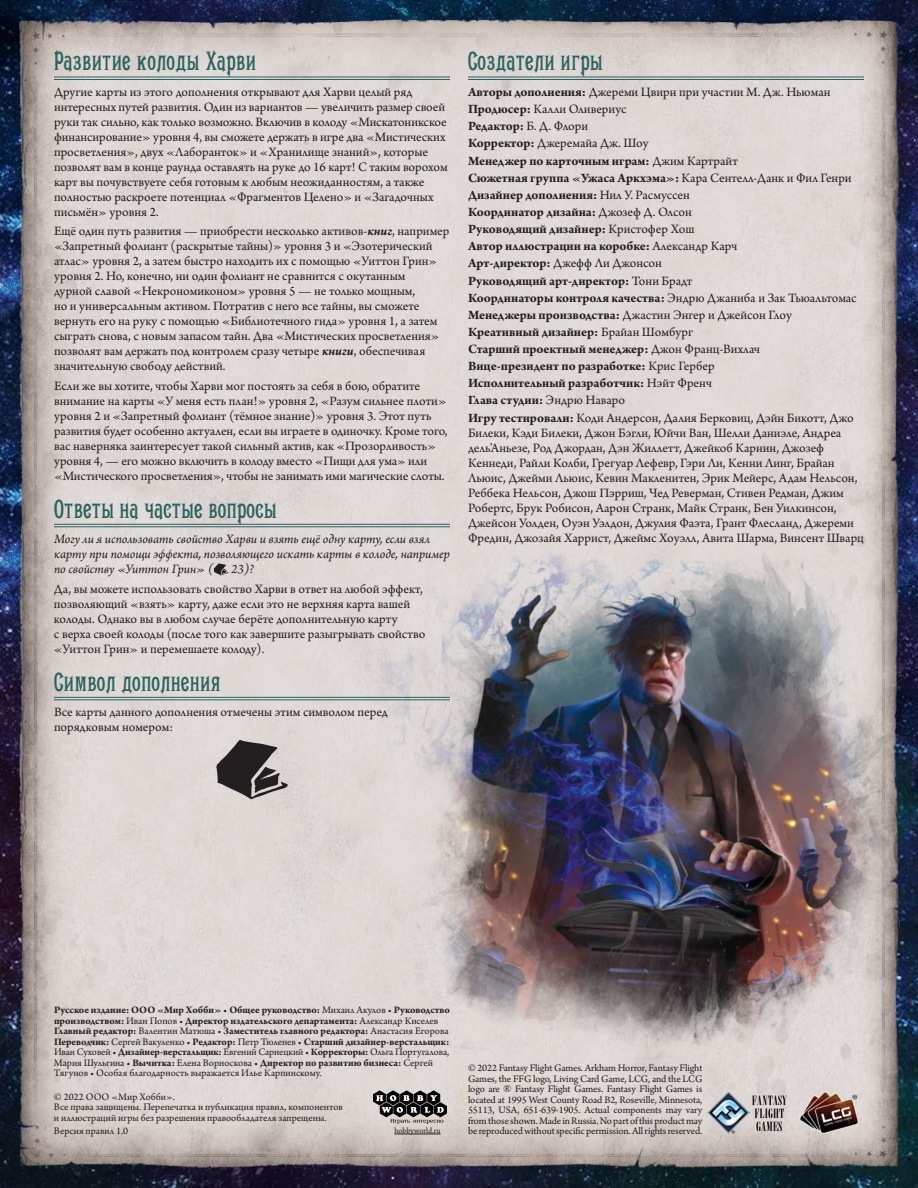
<style>
.page{position:relative;width:918px;height:1188px;background:#fff}
.page>*{position:absolute;margin:0;border:0;box-sizing:border-box;transform-origin:0 0}
.t1{font:27px "Conkordia";color:#29625f}
.t2{font:13.5px/15px "Arno Pro";color:#231f20}
.t3{font:700 13.5px/17.1px "Arno Pro";color:#231f20}
.t4{font:italic 13.5px/15px "Arno Pro";letter-spacing:-.005em;color:#231f20}
.t5{font:700 10.5px/10.5px "Arno Pro";letter-spacing:-.005em;color:#231f20}
.t6{font:10.5px/10.5px "Arno Pro";letter-spacing:-.005em;color:#231f20}
.t7{font:8.25px "Arno Pro";color:#231f20}
.s1{font-weight:700;font-style:italic}
.s2{font-weight:400}
.s3{font-family:"Times New Roman"}
</style>
<div class="page">
<img style="left:0;top:0;width:918px;height:1188px">
<img style="left:235px;top:511px;width:683px;height:599px">
<hr style="left:54px;top:77px;width:396px;height:1px;background:#29625f">
<hr style="left:54px;top:79px;width:396px;height:1px;background:#29625f">
<hr style="left:54px;top:524px;width:396px;height:1px;background:#29625f">
<hr style="left:54px;top:527px;width:396px;height:1px;background:#29625f">
<hr style="left:54px;top:697px;width:396px;height:1px;background:#29625f">
<hr style="left:54px;top:700px;width:396px;height:1px;background:#29625f">
<svg style="left:214px;top:563px;width:14px;height:12px"></svg>
<hr style="left:468px;top:77px;width:396px;height:1px;background:#29625f">
<hr style="left:468px;top:79px;width:396px;height:1px;background:#29625f">
<img style="left:799px;top:1091px;width:61px;height:43px">
<img style="left:707px;top:1092px;width:42px;height:42px">
<svg style="left:752px;top:1095px;width:35px;height:36px"></svg>
<svg style="left:373px;top:1090px;width:74px;height:34px;background:#6f6d6b"></svg>
<hr style="left:394px;top:1134px;width:47px;height:1px;background:#231f20">
<svg style="left:216px;top:740px;width:72px;height:59px;background:#746f6e"></svg>
<h1 class="t1" style="left:54px;top:47px;width:204px">Развитие колоды Харви</h1>
<p class="t2" style="left:54px;top:85px;width:395px">Другие карты из этого дополнения открывают для Харви целый ряд интересных путей развития. Один из вариантов — увеличить размер своей руки так сильно, как только возможно. Включив в колоду «Мискатоникское финансирование» уровня 4, вы сможете держать в игре два «Мистических просветления», двух «Лаборанток» и «Хранилище знаний», которые позволят вам в конце раунда оставлять на руке до 16 карт! С таким ворохом карт вы почувствуете себя готовым к любым неожиданностям, а также полностью раскроете потенциал «Фрагментов Целено» и «Загадочных письмён» уровня 2.</p>
<p class="t2" style="left:54px;top:224px;width:397px">Ещё один путь развития — приобрести несколько активов-<span class="s1">книг</span>, например «Запретный фолиант (раскрытые тайны)» уровня 3 и «Эзотерический атлас» уровня 2, а затем быстро находить их с помощью «Уиттон Грин» уровня 2. Но, конечно, ни один фолиант не сравнится с окутанным<br>дурной славой «Некрономиконом» уровня 5 — не только мощным,<br>но и универсальным активом. Потратив с него все тайны, вы сможете вернуть его на руку с помощью «Библиотечного гида» уровня 1, а затем сыграть снова, с новым запасом тайн. Два «Мистических просветления» позволят вам держать под контролем сразу четыре <span class="s1">книги</span>, обеспечивая значительную свободу действий.</p>
<p class="t2" style="left:54px;top:379px;width:395px">Если же вы хотите, чтобы Харви мог постоять за себя в бою, обратите внимание на карты «У меня есть план!» уровня 2, «Разум сильнее плоти» уровня 2 и «Запретный фолиант (тёмное знание)» уровня 3. Этот путь развития будет особенно актуален, если вы играете в одиночку. Кроме того, вас наверняка заинтересует такой сильный актив, как «Прозорливость» уровня 4, — его можно включить в колоду вместо «Пищи для ума» или «Мистического просветления», чтобы не занимать ими магические слоты.</p>
<h1 class="t1" style="left:54px;top:495px;width:225px">Ответы на частые вопросы</h1>
<p class="t4" style="left:54px;top:533px;width:397px">Могу ли я использовать свойство Харви и взять ещё одну карту, если взял карту при помощи эффекта, позволяющего искать карты в колоде, например по свойству «Уиттон Грин» (</p>
<p class="t4" style="left:231px;top:563px;width:24px">23)?</p>
<p class="t2" style="left:54px;top:582px;width:373px">Да, вы можете использовать свойство Харви в ответ на любой эффект, позволяющий «взять» карту, даже если это не верхняя карта вашей колоды. Однако вы в любом случае берёте дополнительную карту<br>с верха своей колоды (после того как завершите разыгрывать свойство «Уиттон Грин» и перемешаете колоду).</p>
<h1 class="t1" style="left:54px;top:668px;width:169px">Символ дополнения</h1>
<p class="t2" style="left:54px;top:706px;width:335px">Все карты данного дополнения отмечены этим символом перед порядковым номером:</p>
<h1 class="t1" style="left:468px;top:47px;width:137px">Создатели игры</h1>
<p class="t3" style="left:468px;top:84px;width:390px">Авторы дополнения: <span class="s2">Джереми Цвирн при участии М. Дж. Ньюман </span>Продюсер: <span class="s2">Калли Оливериус<br></span>Редактор: <span class="s2">Б. Д. Флори<br></span>Корректор: <span class="s2">Джеремайа Дж. Шоу<br></span>Менеджер по карточным играм: <span class="s2">Джим Картрайт<br></span>Сюжетная группа «Ужаса Аркхэма»: <span class="s2">Кара Сентелл-Данк и Фил Генри </span>Дизайнер дополнения: <span class="s2">Нил У. Расмуссен<br></span>Координатор дизайна: <span class="s2">Джозеф Д. Олсон<br></span>Руководящий дизайнер: <span class="s2">Кристофер Хош<br></span>Автор иллюстрации на коробке: <span class="s2">Александр Карч<br></span>Арт-директор: <span class="s2">Джефф Ли Джонсон<br></span>Руководящий арт-директор: <span class="s2">Тони Брадт<br></span>Координаторы контроля качества: <span class="s2">Эндрю Джаниба и Зак Тьюальтомас </span>Менеджеры производства: <span class="s2">Джастин Энгер и Джейсон Глоу </span>Креативный дизайнер: <span class="s2">Брайан Шомбург<br></span>Старший проектный менеджер: <span class="s2">Джон Франц-Вихлач<br></span>Вице-президент по разработке: <span class="s2">Крис Гербер<br></span>Исполнительный разработчик: <span class="s2">Нэйт Френч<br></span>Глава студии: <span class="s2">Эндрю Наваро<br></span>Игру тестировали: <span class="s2">Коди Андерсон, Далия Берковиц, Дэйн Бикотт, Джо</span></p>
<p class="t2" style="left:468px;top:426px;width:398px">Билеки, Кэди Билеки, Джон Бэгли, Юйчи Ван, Шелли Даниэле, Андреа дель’Аньезе, Род Джордан, Дэн Жиллетт, Джейкоб Карнин, Джозеф Кеннеди, Райли Колби, Грегуар Лефевр, Гэри Ли, Кенни Линг, Брайан Льюис, Джейми Льюис, Кевин Макленитен, Эрик Мейерс, Адам Нельсон, Реббека Нельсон, Джош Пэрриш, Чед Реверман, Стивен Редман, Джим Робертс, Брук Робисон, Аарон Странк, Майк Странк, Бен Уилкинсон, Джейсон Уолден, Оуэн Уэлдон, Джулия Фаэта, Грант Флесланд, Джереми Фредин, Джозайя Харрист, Джеймс Хоуэлл, Авита Шарма, Винсент Шварц</p>
<p class="t5" style="left:54px;top:1006px;width:398px">Русское издание: ООО «Мир Хобби» <span class="s2">•</span> Общее руководство: <span class="s2">Михаил Акулов •</span> Руководство производством: <span class="s2">Иван Попов •</span> Директор издательского департамента: <span class="s2">Александр Киселев </span>Главный редактор: <span class="s2">Валентин Матюша •</span> Заместитель главного редактора: <span class="s2">Анастасия Егорова </span>Переводчик: <span class="s2">Сергей Вакуленко •</span> Редактор: <span class="s2">Петр Тюленев •</span> Старший дизайнер-верстальщик:<br><span class="s2">Иван Суховей •</span> Дизайнер-верстальщик: <span class="s2">Евгений Сарнецкий •</span> Корректоры: <span class="s2">Ольга Португалова, Мария Шульгина •</span> Вычитка: <span class="s2">Елена Ворноскова •</span> Директор по развитию бизнеса: <span class="s2">Сергей Тягунов • Особая благодарность выражается Илье Карпинскому.</span></p>
<p class="t6" style="left:54px;top:1092px;width:291px">© 2022 ООО «Мир Хобби».<br>Все права защищены. Перепечатка и публикация правил, компонентов и иллюстраций игры без разрешения правообладателя запрещены.</p>
<p class="t6" style="left:54px;top:1127px;width:76px">Версия правил 1.0</p>
<p class="t7" style="left:394px;top:1126px;width:48px">hobbyworld.ru</p>
<p class="t6" style="left:468px;top:1064px;width:236px;text-align:justify">© 2022 Fantasy Flight Games. Arkham Horror, Fantasy Flight Games, the FFG logo, Living Card Game, LCG, and the LCG logo are <span class="s3">®</span> Fantasy Flight Games. Fantasy Flight Games is located at 1995 West County Road B2, Roseville, Minnesota, 55113, USA, 651-639-1905. Actual components may vary from those shown. Made in Russia. No part of this product may be reproduced without specific permission. All rights reserved.</p>
</div>
